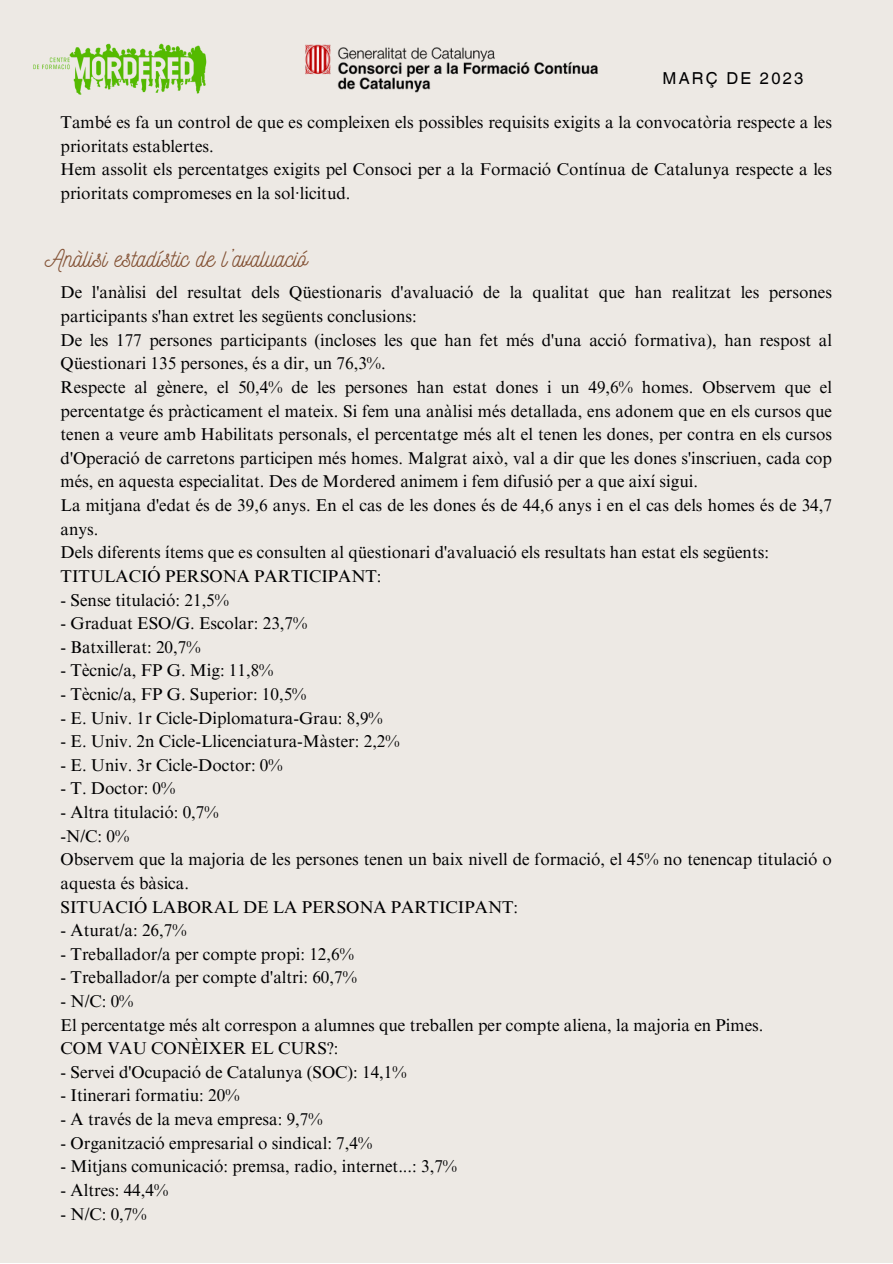
<style>
.page{position:relative;width:893px;height:1264px;background:#fff}
.page>*{position:absolute;margin:0;border:0;box-sizing:border-box;transform-origin:0 0}
.t1{font:24.6px "Nickainley";color:#845336}
.t2{font:17.1px/23.5px "Times NRMT Pro";color:#000001}
.t3{font:16.5px "Helvetica World";letter-spacing:.14em;color:#000001}
</style>
<div class="page">
<div style="left:0;top:0;width:892px;height:1262px;background:#ede9e4"></div>
<img style="left:33px;top:43px;width:174px;height:52px">
<img style="left:305px;top:44px;width:293px;height:49px">
<p class="t3" style="left:662px;top:68px;width:142px">MARÇ DE 2023</p>
<p class="t2" style="left:61px;top:112px;width:772px">També es fa un control de que es compleixen els possibles requisits exigits a la convocatòria respecte a les prioritats establertes.</p>
<p class="t2" style="left:61px;top:160px;width:772px">Hem assolit els percentatges exigits pel Consoci per a la Formació Contínua de Catalunya respecte a les prioritats compromeses en la sol·licitud.</p>
<p class="t1" style="left:45px;top:242px;width:264px">Anàlisi estadístic de l’avaluació</p>
<p class="t2" style="left:61px;top:283px;width:772px">De l'anàlisi del resultat dels Qüestionaris d'avaluació de la qualitat que han realitzat les persones participants s'han extret les següents conclusions:</p>
<p class="t2" style="left:61px;top:330px;width:772px">De les 177 persones participants (incloses les que han fet més d'una acció formativa), han respost al<br>Qüestionari 135 persones, és a dir, un 76,3%.</p>
<p class="t2" style="left:61px;top:377px;width:772px;text-align:justify">Respecte al gènere, el 50,4% de les persones han estat dones i un 49,6% homes. Observem que el percentatge és pràcticament el mateix. Si fem una anàlisi més detallada, ens adonem que en els cursos que tenen a veure amb Habilitats personals, el percentatge més alt el tenen les dones, per contra en els cursos d'Operació de carretons participen més homes. Malgrat això, val a dir que les dones s'inscriuen, cada cop més, en aquesta especialitat. Des de Mordered animem i fem difusió per a que així sigui.</p>
<p class="t2" style="left:61px;top:495px;width:772px">La mitjana d'edat és de 39,6 anys. En el cas de les dones és de 44,6 anys i en el cas dels homes és de 34,7 anys.</p>
<p class="t2" style="left:61px;top:543px;width:709px">Dels diferents ítems que es consulten al qüestionari d'avaluació els resultats han estat els següents:</p>
<p class="t2" style="left:61px;top:566px;width:322px">TITULACIÓ PERSONA PARTICIPANT:</p>
<p class="t2" style="left:61px;top:590px;width:170px">- Sense titulació: 21,5%</p>
<p class="t2" style="left:61px;top:613px;width:248px">- Graduat ESO/G. Escolar: 23,7%</p>
<p class="t2" style="left:61px;top:637px;width:141px">- Batxillerat: 20,7%</p>
<p class="t2" style="left:61px;top:661px;width:214px">- Tècnic/a, FP G. Mig: 11,8%</p>
<p class="t2" style="left:61px;top:684px;width:247px">- Tècnic/a, FP G. Superior: 10,5%</p>
<p class="t2" style="left:61px;top:708px;width:323px">- E. Univ. 1r Cicle-Diplomatura-Grau: 8,9%</p>
<p class="t2" style="left:61px;top:731px;width:340px">- E. Univ. 2n Cicle-Llicenciatura-Màster: 2,2%</p>
<p class="t2" style="left:61px;top:755px;width:223px">- E. Univ. 3r Cicle-Doctor: 0%</p>
<p class="t2" style="left:61px;top:779px;width:116px">- T. Doctor: 0%</p>
<p class="t2" style="left:61px;top:802px;width:159px">- Altra titulació: 0,7%</p>
<p class="t2" style="left:61px;top:826px;width:70px">-N/C: 0%</p>
<p class="t2" style="left:61px;top:849px;width:772px">Observem que la majoria de les persones tenen un baix nivell de formació, el 45% no tenencap titulació o aquesta és bàsica.</p>
<p class="t2" style="left:61px;top:897px;width:459px">SITUACIÓ LABORAL DE LA PERSONA PARTICIPANT:</p>
<p class="t2" style="left:61px;top:920px;width:127px">- Aturat/a: 26,7%</p>
<p class="t2" style="left:61px;top:944px;width:294px">- Treballador/a per compte propi: 12,6%</p>
<p class="t2" style="left:61px;top:967px;width:297px">- Treballador/a per compte d'altri: 60,7%</p>
<p class="t2" style="left:61px;top:991px;width:74px">- N/C: 0%</p>
<p class="t2" style="left:61px;top:1015px;width:704px">El percentatge més alt correspon a alumnes que treballen per compte aliena, la majoria en Pimes.</p>
<p class="t2" style="left:61px;top:1038px;width:279px">COM VAU CONÈIXER EL CURS?:</p>
<p class="t2" style="left:61px;top:1062px;width:347px">- Servei d'Ocupació de Catalunya (SOC): 14,1%</p>
<p class="t2" style="left:61px;top:1085px;width:180px">- Itinerari formatiu: 20%</p>
<p class="t2" style="left:61px;top:1109px;width:263px">- A través de la meva empresa: 9,7%</p>
<p class="t2" style="left:61px;top:1133px;width:313px">- Organització empresarial o sindical: 7,4%</p>
<p class="t2" style="left:61px;top:1156px;width:398px">- Mitjans comunicació: premsa, radio, internet...: 3,7%</p>
<p class="t2" style="left:61px;top:1180px;width:109px">- Altres: 44,4%</p>
<p class="t2" style="left:61px;top:1203px;width:87px">- N/C: 0,7%</p>
</div>
